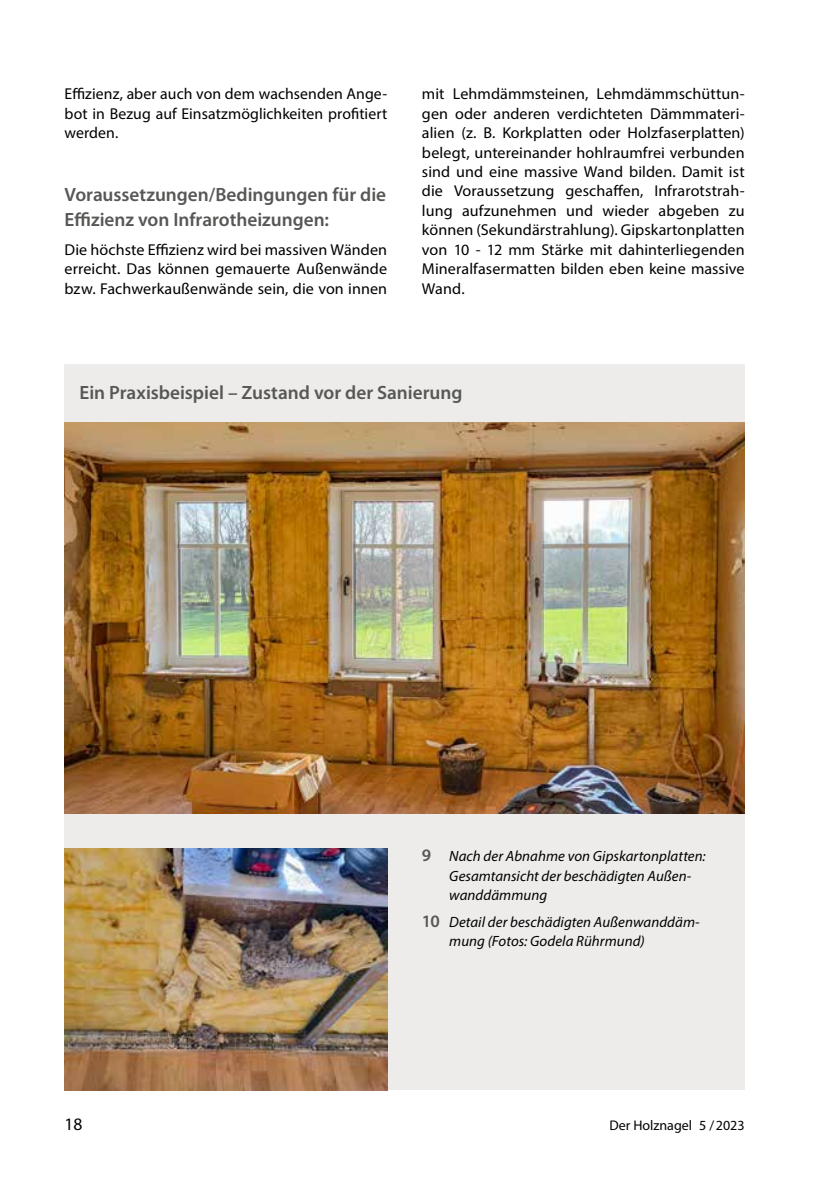
<style>
.page{position:relative;width:834px;height:1181px;background:#fff}
.page>*{position:absolute;margin:0;border:0;box-sizing:border-box;transform-origin:0 0}
.t1{font:600 19.25px/24.5px "Myriad Pro";color:#575756}
.t2{font:17.5px "Myriad Pro";color:#000}
.t3{font:15.75px/19.4px "Myriad Pro";letter-spacing:.005em;color:#000;text-align:justify}
.t4{font:italic 14.88px/19.2px "Myriad Pro";letter-spacing:.005em;color:#000}
.t5{font:14px "Myriad Pro";color:#000}
.s1{font-weight:600;font-style:normal;font-size:17.5px;color:#575756}
</style>
<div class="page">
<div style="left:64px;top:365px;width:680px;height:725px;background:#edeceb"></div>
<img style="left:64px;top:423px;width:680px;height:390px">
<img style="left:64px;top:848px;width:323px;height:242px">
<p class="t3" style="left:64px;top:84px;width:324px">Effizienz, aber auch von dem wachsenden Ange&shy;bot in Bezug auf Einsatzmöglichkeiten profitiert werden.</p>
<p class="t1" style="left:64px;top:182px;width:323px">Voraussetzungen/Bedingungen für die<br>Effizienz von Infrarotheizungen:</p>
<p class="t3" style="left:64px;top:239px;width:324px">Die höchste Effizienz wird bei massiven Wänden erreicht. Das können gemauerte Außenwände bzw. Fachwerkaußenwände sein, die von innen</p>
<p class="t3" style="left:422px;top:84px;width:324px">mit Lehmdämmsteinen, Lehmdämmschüttun&shy;gen oder anderen verdichteten Dämmmateri&shy;alien (z. B. Korkplatten oder Holzfaserplatten) belegt, untereinander hohlraumfrei verbunden sind und eine massive Wand bilden. Damit ist die Voraussetzung geschaffen, Infrarotstrah&shy;lung aufzunehmen und wieder abgeben zu können (Sekundärstrahlung). Gipskartonplatten von 10 - 12 mm Stärke mit dahinterliegenden Mineralfasermatten bilden eben keine massive Wand.</p>
<p class="t1" style="left:79px;top:380px;width:384px">Ein Praxisbeispiel – Zustand vor der Sanierung</p>
<p class="t4" style="left:449px;top:846px;width:258px;text-indent:-27px"><span class="s1">9</span> Nach der Abnahme von Gipskartonplatten:<br>Gesamtansicht der beschädigten Außen&shy;wanddämmung</p>
<p class="t4" style="left:449px;top:912px;width:252px;text-indent:-27px"><span class="s1">10</span> Detail der beschädigten Außenwanddäm&shy;mung (Fotos: Godela Rührmund)</p>
<p class="t2" style="left:64px;top:1113px;width:19px">18</p>
<p class="t5" style="left:609px;top:1116px;width:137px">Der Holznagel 5 /2023</p>
</div>
